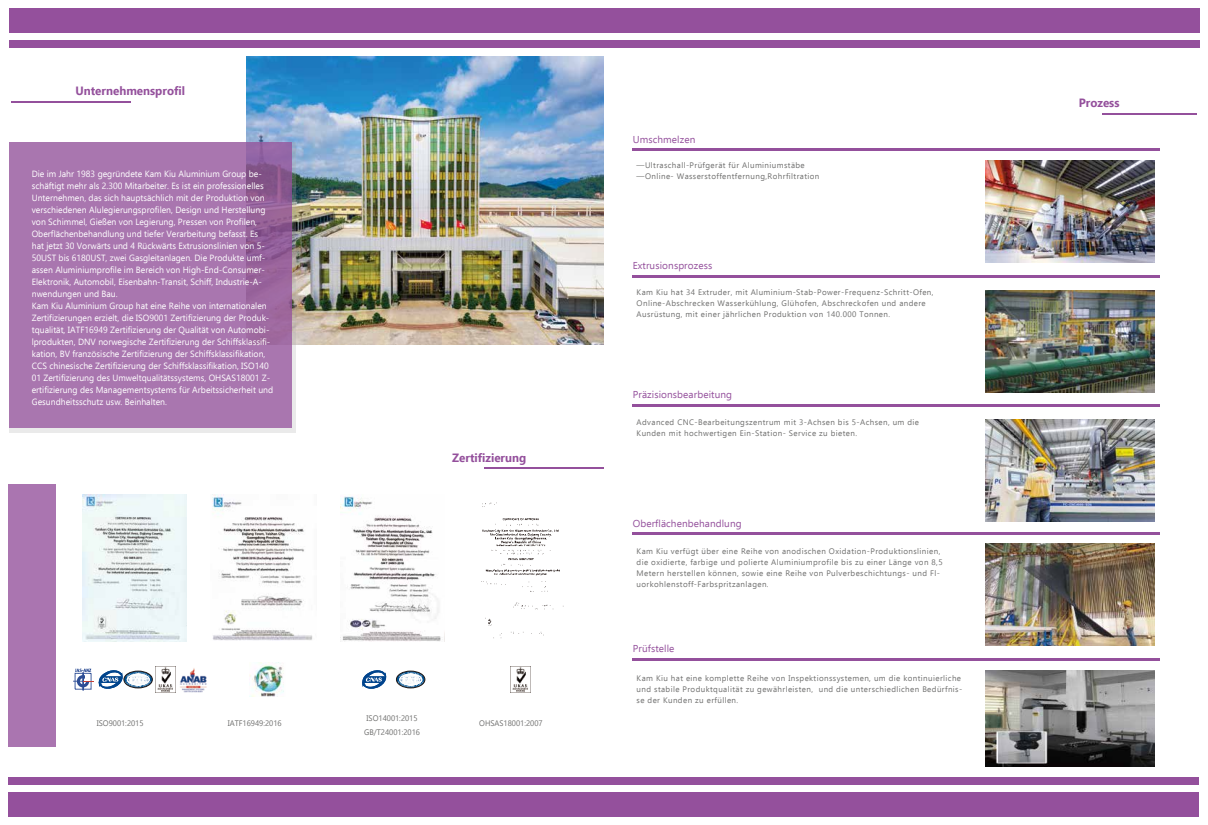
<style>
.page{position:relative;width:1208px;height:825px;background:#fff}
.page>*{position:absolute;margin:0;border:0;box-sizing:border-box;transform-origin:0 0}
.t1{font:700 12px "Ebrima";color:#94509c;scale:.96 1}
.t2{font:10px "Ebrima";letter-spacing:.01em;color:#94509c}
.t3{font:9px/12px "Ebrima";color:#fff;scale:.96 1}
.t4{font:8px/11px "Ebrima";letter-spacing:.05em;color:#70706f}
.t5{font:8px/14px "Ebrima";color:#70706f;scale:.96 1}
</style>
<div class="page">
<hr style="left:12px;top:101px;width:119px;height:2px;background:#94509c">
<hr style="left:484px;top:467px;width:120px;height:2px;background:#94509c">
<hr style="left:1102px;top:113px;width:94px;height:2px;background:#94509c">
<div style="left:9px;top:9px;width:1190px;height:24px;background:#94509c"></div>
<div style="left:9px;top:40px;width:1190px;height:8px;background:#94509c"></div>
<div style="left:9px;top:792px;width:1190px;height:24px;background:#94509c"></div>
<div style="left:9px;top:777px;width:1190px;height:8px;background:#94509c"></div>
<img style="left:246px;top:57px;width:358px;height:288px">
<svg style="left:9px;top:143px;width:286px;height:290px;background:#cdc8cd"></svg>
<svg style="left:9px;top:143px;width:282px;height:285px;background:#a673ac"></svg>
<hr style="left:632px;top:149px;width:528px;height:2px;background:#94509c">
<img style="left:985px;top:161px;width:169px;height:101px">
<hr style="left:632px;top:276px;width:528px;height:2px;background:#94509c">
<img style="left:985px;top:290px;width:169px;height:102px">
<img style="left:985px;top:544px;width:169px;height:101px">
<hr style="left:632px;top:533px;width:528px;height:2px;background:#94509c">
<hr style="left:632px;top:404px;width:528px;height:2px;background:#94509c">
<img style="left:985px;top:420px;width:169px;height:101px">
<hr style="left:632px;top:659px;width:528px;height:2px;background:#94509c">
<img style="left:985px;top:670px;width:169px;height:96px">
<img style="left:212px;top:495px;width:101px;height:145px">
<img style="left:83px;top:495px;width:103px;height:146px">
<img style="left:340px;top:496px;width:101px;height:145px">
<img style="left:481px;top:502px;width:83px;height:137px">
<div style="left:124px;top:671px;width:29px;height:17px;border:1px solid #221815;border-radius:50%"></div>
<svg style="left:73px;top:668px;width:78px;height:22px"></svg>
<div style="left:127px;top:674px;width:22px;height:11px;border:1px solid #fff;border-radius:50%"></div>
<svg style="left:362px;top:670px;width:24px;height:19px"></svg>
<div style="left:396px;top:671px;width:29px;height:17px;border:1px solid #221815;border-radius:50%"></div>
<svg style="left:398px;top:672px;width:25px;height:15px"></svg>
<div style="left:399px;top:674px;width:23px;height:11px;border:1px solid #fff;border-radius:50%"></div>
<img style="left:157px;top:667px;width:19px;height:25px">
<img style="left:180px;top:668px;width:27px;height:24px">
<img style="left:249px;top:663px;width:35px;height:33px">
<div style="left:9px;top:484px;width:47px;height:263px;background:#aa75b0"></div>
<img style="left:512px;top:667px;width:19px;height:25px">
<h1 class="t1" style="left:75px;top:82px;width:116px">Unternehmensprofil</h1>
<p class="t3" style="left:32px;top:168px;width:253px">Die im Jahr 1983 gegründete Kam Kiu Aluminium Group be&shy;schäftigt mehr als 2.300 Mitarbeiter. Es ist ein professionelles Unternehmen, das sich hauptsächlich mit der Produktion von verschiedenen Alulegierungsprofilen, Design und Herstellung von Schimmel, Gießen von Legierung, Pressen von Profilen, Oberflächenbehandlung und tiefer Verarbeitung befasst. Es<br>hat jetzt 30 Vorwärts und 4 Rückwärts Extrusionslinien von 5- 50UST bis 6180UST, zwei Gasgleitanlagen. Die Produkte umf&shy;assen Aluminiumprofile im Bereich von High-End-Consumer-Elektronik, Automobil, Eisenbahn-Transit, Schiff, Industrie-A&shy;nwendungen und Bau.<br>Kam Kiu Aluminium Group hat eine Reihe von internationalen Zertifizierungen erzielt, die ISO9001 Zertifizierung der Produk&shy;tqualität, IATF16949 Zertifizierung der Qualität von Automobi&shy;lprodukten, DNV norwegische Zertifizierung der Schiffsklassifi&shy;kation, BV französische Zertifizierung der Schiffsklassifikation, CCS chinesische Zertifizierung der Schiffsklassifikation, ISO140<br>01 Zertifizierung des Umweltqualitätssystems, OHSAS18001 Z&shy;ertifizierung des Managementsystems für Arbeitssicherheit und Gesundheitsschutz usw. Beinhalten.</p>
<h1 class="t1" style="left:452px;top:448px;width:79px">Zertifizierung</h1>
<p class="t5" style="left:364px;top:711px;width:60px">ISO14001:2015<br>GB/T24001:2016</p>
<p class="t5" style="left:97px;top:716px;width:50px">ISO9001:2015</p>
<p class="t5" style="left:228px;top:716px;width:58px">IATF16949:2016</p>
<p class="t5" style="left:479px;top:716px;width:68px">OHSAS18001:2007</p>
<p class="t2" style="left:632px;top:132px;width:64px">Umschmelzen</p>
<p class="t4" style="left:636px;top:159px;width:184px">—Ultraschall-Prüfgerät für Aluminiumstäbe —Online- Wasserstoffentfernung,Rohrfiltration</p>
<p class="t2" style="left:632px;top:259px;width:81px">Extrusionsprozess</p>
<p class="t4" style="left:636px;top:286px;width:298px">Kam Kiu hat 34 Extruder, mit Aluminium-Stab-Power-Frequenz-Schritt-Ofen,<br>Online-Abschrecken Wasserkühlung, Glühofen, Abschreckofen und andere<br>Ausrüstung, mit einer jährlichen Produktion von 140.000 Tonnen.</p>
<p class="t2" style="left:632px;top:387px;width:101px">Präzisionsbearbeitung</p>
<p class="t4" style="left:636px;top:417px;width:284px">Advanced CNC-Bearbeitungszentrum mit 3-Achsen bis 5-Achsen, um die<br>Kunden mit hochwertigen Ein-Station- Service zu bieten.</p>
<p class="t2" style="left:632px;top:516px;width:110px">Oberflächenbehandlung</p>
<p class="t4" style="left:636px;top:545px;width:308px">Kam Kiu verfügt über eine Reihe von anodischen Oxidation-Produktionslinien, die oxidierte, farbige und polierte Aluminiumprofile bis zu einer Länge von 8,5<br>Metern herstellen können, sowie eine Reihe von Pulverbeschichtungs- und Fl&shy;uorkohlenstoff-Farbspritzanlagen.</p>
<p class="t2" style="left:632px;top:642px;width:43px">Prüfstelle</p>
<p class="t4" style="left:636px;top:672px;width:327px">Kam Kiu hat eine komplette Reihe von Inspektionssystemen, um die kontinuierliche und stabile Produktqualität zu gewährleisten, und die unterschiedlichen Bedürfnis&shy;se der Kunden zu erfüllen.</p>
<h1 class="t1" style="left:1078px;top:93px;width:44px">Prozess</h1>
</div>
